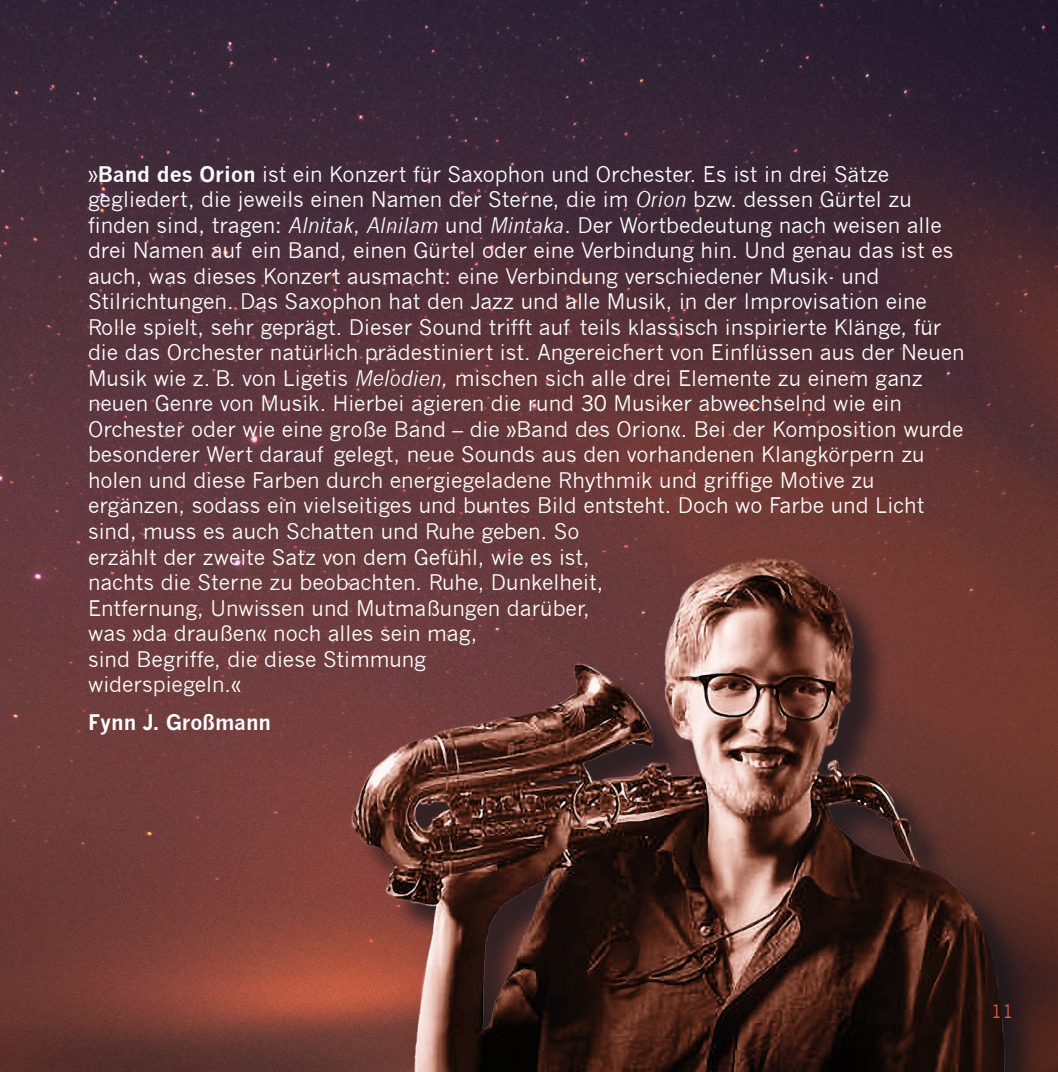
<style>
.page{position:relative;width:1058px;height:1072px;background:#fff}
.page>*{position:absolute;margin:0;border:0;box-sizing:border-box;transform-origin:0 0}
.t1{font:21px/25.5px "News Gothic";color:#fff}
.t2{font:700 21px "News Gothic";color:#fff}
.t3{font:18px "News Gothic";color:#e8584a}
.s1{font-weight:700}
.s2{font-style:italic}
</style>
<div class="page">
<img style="left:0;top:0;width:1057px;height:1071px">
<div style="left:357px;top:563px;width:683px;height:508px;background:#1a171c;opacity:.75"></div>
<img style="left:326px;top:519px;width:695px;height:552px">
<p class="t1" style="left:88px;top:161px;width:878px">»<span class="s1">Band des Orion</span> ist ein Konzert für Saxophon und Orchester. Es ist in drei Sätze gegliedert, die jeweils einen Namen der Sterne, die im <span class="s2">Orion</span> bzw. dessen Gürtel zu finden sind, tragen: <span class="s2">Alnitak</span>, <span class="s2">Alnilam</span> und <span class="s2">Mintaka</span>. Der Wortbedeutung nach weisen alle drei Namen auf ein Band, einen Gürtel oder eine Verbindung hin. Und genau das ist es auch, was dieses Konzert ausmacht: eine Verbindung verschiedener Musik- und Stilrichtungen. Das Saxophon hat den Jazz und alle Musik, in der Improvisation eine Rolle spielt, sehr geprägt. Dieser Sound trifft auf teils klassisch inspirierte Klänge, für die das Orchester natürlich prädestiniert ist. Angereichert von Einflüssen aus der Neuen Musik wie z. B. von Ligetis <span class="s2">Melodien,</span> mischen sich alle drei Elemente zu einem ganz neuen Genre von Musik. Hierbei agieren die rund 30 Musiker abwechselnd wie ein Orchester oder wie eine große Band – die »Band des Orion«. Bei der Komposition wurde besonderer Wert darauf gelegt, neue Sounds aus den vorhandenen Klangkörpern zu holen und diese Farben durch energiegeladene Rhythmik und griffige Motive zu ergänzen, sodass ein vielseitiges und buntes Bild entsteht. Doch wo Farbe und Licht sind, muss es auch Schatten und Ruhe geben. So<br>erzählt der zweite Satz von dem Gefühl, wie es ist,<br>nachts die Sterne zu beobachten. Ruhe, Dunkelheit,<br>Entfernung, Unwissen und Mutmaßungen darüber,<br>was »da draußen« noch alles sein mag,<br>sind Begriffe, die diese Stimmung<br>widerspiegeln.«</p>
<p class="t2" style="left:88px;top:709px;width:185px">Fynn J. Großmann</p>
<p class="t3" style="left:991px;top:1001px;width:24px">11</p>
</div>
